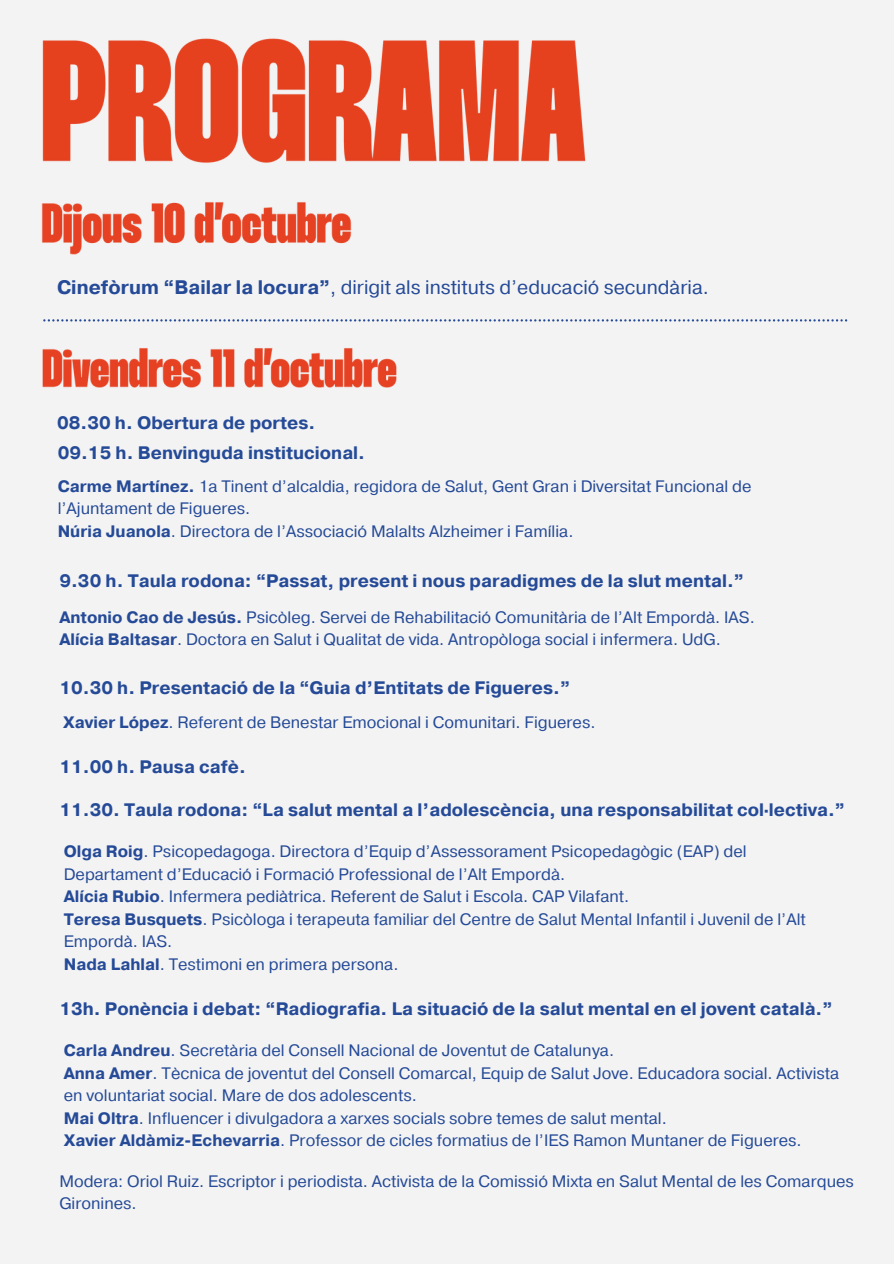
<style>
.page{position:relative;width:894px;height:1264px;background:#fff}
.page>*{position:absolute;margin:0;border:0;box-sizing:border-box;transform-origin:0 0}
.t1{font:19.5px "Pragmatica";color:#254a97}
.t2{font:700 18px "Pragmatica";color:#254a97}
.t3{font:16.5px/22.5px "Pragmatica";color:#254a97}
.s1{font-weight:700}
</style>
<div class="page">
<div style="left:0;top:0;width:893px;height:1263px;background:#f3f3f3"></div>
<img style="left:42px;top:38px;width:544px;height:125px">
<img style="left:41px;top:202px;width:310px;height:53px">
<svg style="left:43px;top:319px;width:804px;height:2px"></svg>
<img style="left:42px;top:348px;width:355px;height:40px">
<p class="t1" style="left:57px;top:274px;width:653px"><span class="s1">Cinefòrum “Bailar la locura”</span>, dirigit als instituts d’educació secundària.</p>
<h1 class="t2" style="left:57px;top:410px;width:260px">08.30 h. Obertura de portes.</h1>
<h1 class="t2" style="left:58px;top:440px;width:309px">09.15 h. Benvinguda institucional.</h1>
<p class="t3" style="left:58px;top:475px;width:695px"><span class="s1">Carme Martínez.</span> 1a Tinent d’alcaldia, regidora de Salut, Gent Gran i Diversitat Funcional de l’Ajuntament de Figueres.</p>
<p class="t3" style="left:58px;top:520px;width:517px"><span class="s1">Núria Juanola</span>. Directora de l’Associació Malalts Alzheimer i Família.</p>
<p class="t2" style="left:59px;top:569px;width:686px">9.30 h. Taula rodona: “Passat, present i nous paradigmes de la slut mental.”</p>
<p class="t3" style="left:59px;top:606px;width:696px"><span class="s1">Antonio Cao de Jesús.</span> Psicòleg. Servei de Rehabilitació Comunitària de l’Alt Empordà. IAS.</p>
<h1 class="t3" style="left:59px;top:629px;width:662px"><span class="s1">Alícia Baltasar</span>. Doctora en Salut i Qualitat de vida. Antropòloga social i infermera. UdG.</h1>
<h1 class="t2" style="left:59px;top:676px;width:512px">10.30 h. Presentació de la “Guia d’Entitats de Figueres.”</h1>
<p class="t3" style="left:63px;top:711px;width:533px"><span class="s1">Xavier López</span>. Referent de Benestar Emocional i Comunitari. Figueres.</p>
<p class="t2" style="left:59px;top:755px;width:188px">11.00 h. Pausa cafè.</p>
<p class="t2" style="left:59px;top:797px;width:786px">11.30. Taula rodona: “La salut mental a l’adolescència, una responsabilitat col·lectiva.”</p>
<p class="t3" style="left:64px;top:841px;width:684px"><span class="s1">Olga Roig</span>. Psicopedagoga. Directora d’Equip d’Assessorament Psicopedagògic (EAP) del<br>Departament d’Educació i Formació Professional de l’Alt Empordà.</p>
<h1 class="t3" style="left:64px;top:886px;width:567px"><span class="s1">Alícia Rubio</span>. Infermera pediàtrica. Referent de Salut i Escola. CAP Vilafant.</h1>
<h1 class="t3" style="left:64px;top:908px;width:743px"><span class="s1">Teresa Busquets</span>. Psicòloga i terapeuta familiar del Centre de Salut Mental Infantil i Juvenil de l’Alt<br>Empordà. IAS.</h1>
<p class="t3" style="left:64px;top:953px;width:336px"><span class="s1">Nada Lahlal</span>. Testimoni en primera persona.</p>
<h1 class="t2" style="left:59px;top:996px;width:774px">13h. Ponència i debat: “Radiografia. La situació de la salut mental en el jovent català.”</h1>
<p class="t3" style="left:64px;top:1039px;width:551px"><span class="s1">Carla Andreu</span>. Secretària del Consell Nacional de Joventut de Catalunya.</p>
<p class="t3" style="left:64px;top:1062px;width:776px"><span class="s1">Anna Amer</span>. Tècnica de joventut del Consell Comarcal, Equip de Salut Jove. Educadora social. Activista en voluntariat social. Mare de dos adolescents.</p>
<p class="t3" style="left:64px;top:1107px;width:604px"><span class="s1">Mai Oltra</span>. Influencer i divulgadora a xarxes socials sobre temes de salut mental.</p>
<p class="t3" style="left:64px;top:1129px;width:739px"><span class="s1">Xavier Aldàmiz-Echevarria</span>. Professor de cicles formatius de l’IES Ramon Muntaner de Figueres.</p>
<p class="t3" style="left:59px;top:1170px;width:795px">Modera: Oriol Ruiz. Escriptor i periodista. Activista de la Comissió Mixta en Salut Mental de les Comarques<br>Gironines.</p>
</div>
